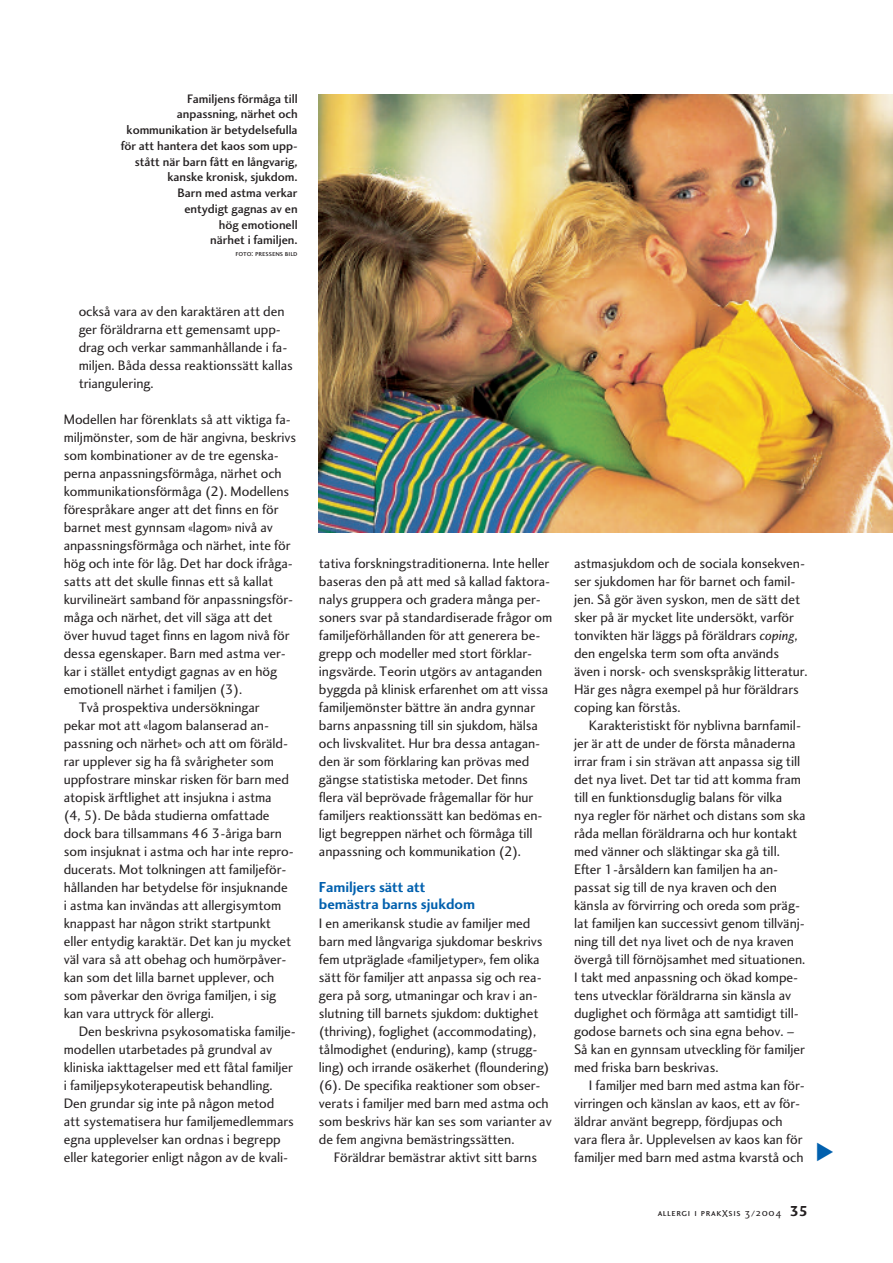
<style>
.page{position:relative;width:893px;height:1263px;background:#fff}
.page>*{position:absolute;margin:0;border:0;box-sizing:border-box;transform-origin:0 0}
.t1{font:15px/16.5px "Charlotte Sans Bold Plain";letter-spacing:-.005em;color:#0160ae}
.t2{font:14.25px/18px "Charlotte Sans Book Plain";letter-spacing:-.005em;color:#231f20}
.t3{font:12.75px/15.8px "Charlotte Sans Medium Plain";letter-spacing:-.005em;color:#231f20;text-align:right}
.t4{font:10.5px "Charlotte Sans Small Caps Plain";letter-spacing:.06em;color:#231f20}
.t5{font:8.25px "Charlotte Sans Small Caps Plain";letter-spacing:-.005em;color:#231f20}
.s1{font-family:"Charlotte Sans Book Italic Plain"}
.s2{font-family:"Charlotte Sans Bold Plain";font-size:15px}
</style>
<div class="page">
<img style="left:319px;top:95px;width:574px;height:437px">
<p class="t3" style="left:121px;top:92px;width:178px">Familjens förmåga till<br>anpassning, närhet och kommunikation är betydelsefulla för att hantera det kaos som upp&shy;stått när barn fått en långvarig, kanske kronisk, sjukdom.<br>Barn med astma verkar<br>entydigt gagnas av en<br>hög emotionell<br>närhet i familjen.</p>
<p class="t5" style="left:235px;top:250px;width:64px">foto: pressens bild</p>
<p class="t2" style="left:79px;top:304px;width:216px">också vara av den karaktären att den ger föräldrarna ett gemensamt upp&shy;drag och verkar sammanhållande i fa&shy;miljen. Båda dessa reaktionssätt kallas triangulering.</p>
<p class="t2" style="left:64px;top:412px;width:229px">Modellen har förenklats så att viktiga fa-</p>
<p class="t2" style="left:64px;top:430px;width:234px">miljmönster, som de här angivna, beskrivs</p>
<p class="t2" style="left:64px;top:448px;width:217px">som kombinationer av de tre egenska-</p>
<p class="t2" style="left:64px;top:466px;width:219px">perna anpassningsförmåga, närhet och</p>
<p class="t2" style="left:64px;top:484px;width:227px">kommunikationsförmåga (2). Modellens</p>
<p class="t2" style="left:64px;top:502px;width:216px">förespråkare anger att det finns en för</p>
<p class="t2" style="left:64px;top:520px;width:211px">barnet mest gynnsam «lagom» nivå av</p>
<p class="t2" style="left:64px;top:538px;width:228px">anpassningsförmåga och närhet, inte för</p>
<p class="t2" style="left:64px;top:556px;width:231px">hög och inte för låg. Det har dock ifråga-</p>
<p class="t2" style="left:64px;top:574px;width:211px">satts att det skulle finnas ett så kallat</p>
<p class="t2" style="left:64px;top:592px;width:231px">kurvilineärt samband för anpassningsför-</p>
<p class="t2" style="left:64px;top:610px;width:210px">måga och närhet, det vill säga att det</p>
<p class="t2" style="left:64px;top:628px;width:227px">över huvud taget finns en lagom nivå för</p>
<p class="t2" style="left:64px;top:646px;width:223px">dessa egenskaper. Barn med astma ver-</p>
<p class="t2" style="left:64px;top:664px;width:215px">kar i stället entydigt gagnas av en hög</p>
<p class="t2" style="left:64px;top:682px;width:180px">emotionell närhet i familjen (3).</p>
<p class="t2" style="left:79px;top:700px;width:182px">Två prospektiva undersökningar</p>
<p class="t2" style="left:64px;top:718px;width:207px">pekar mot att «lagom balanserad an-</p>
<p class="t2" style="left:64px;top:736px;width:226px">passning och närhet» och att om föräld-</p>
<p class="t2" style="left:64px;top:754px;width:212px">rar upplever sig ha få svårigheter som</p>
<p class="t2" style="left:64px;top:772px;width:227px">uppfostrare minskar risken för barn med</p>
<p class="t2" style="left:64px;top:790px;width:209px">atopisk ärftlighet att insjukna i astma</p>
<p class="t2" style="left:64px;top:808px;width:207px">(4, 5). De båda studierna omfattade</p>
<p class="t2" style="left:64px;top:826px;width:220px">dock bara tillsammans 46 3-åriga barn</p>
<p class="t2" style="left:64px;top:844px;width:232px">som insjuknat i astma och har inte repro-</p>
<p class="t2" style="left:64px;top:862px;width:224px">ducerats. Mot tolkningen att familjeför-</p>
<p class="t2" style="left:64px;top:880px;width:226px">hållanden har betydelse för insjuknande</p>
<p class="t2" style="left:64px;top:898px;width:219px">i astma kan invändas att allergisymtom</p>
<p class="t2" style="left:64px;top:916px;width:209px">knappast har någon strikt startpunkt</p>
<p class="t2" style="left:64px;top:934px;width:229px">eller entydig karaktär. Det kan ju mycket</p>
<p class="t2" style="left:64px;top:952px;width:224px">väl vara så att obehag och humörpåver-</p>
<p class="t2" style="left:64px;top:970px;width:212px">kan som det lilla barnet upplever, och</p>
<p class="t2" style="left:64px;top:988px;width:214px">som påverkar den övriga familjen, i sig</p>
<p class="t2" style="left:64px;top:1006px;width:152px">kan vara uttryck för allergi.</p>
<p class="t2" style="left:79px;top:1024px;width:219px">Den beskrivna psykosomatiska familje-</p>
<p class="t2" style="left:64px;top:1042px;width:210px">modellen utarbetades på grundval av</p>
<p class="t2" style="left:64px;top:1060px;width:231px">kliniska iakttagelser med ett fåtal familjer</p>
<p class="t2" style="left:64px;top:1078px;width:210px">i familjepsykoterapeutisk behandling.</p>
<p class="t2" style="left:64px;top:1096px;width:212px">Den grundar sig inte på någon metod</p>
<p class="t2" style="left:64px;top:1114px;width:232px">att systematisera hur familjemedlemmars</p>
<p class="t2" style="left:64px;top:1132px;width:218px">egna upplevelser kan ordnas i begrepp</p>
<p class="t2" style="left:64px;top:1150px;width:226px">eller kategorier enligt någon av de kvali-</p>
<p class="t2" style="left:319px;top:556px;width:235px">tativa forskningstraditionerna. Inte heller baseras den på att med så kallad faktora&shy;nalys gruppera och gradera många per&shy;soners svar på standardiserade frågor om familjeförhållanden för att generera be&shy;grepp och modeller med stort förklar&shy;ingsvärde. Teorin utgörs av antaganden byggda på klinisk erfarenhet om att vissa familjemönster bättre än andra gynnar barns anpassning till sin sjukdom, hälsa och livskvalitet. Hur bra dessa antagan&shy;den är som förklaring kan prövas med gängse statistiska metoder. Det finns flera väl beprövade frågemallar för hur familjers reaktionssätt kan bedömas en&shy;ligt begreppen närhet och förmåga till anpassning och kommunikation (2).</p>
<p class="t1" style="left:319px;top:880px;width:158px">Familjers sätt att bemästra barns sjukdom</p>
<p class="t2" style="left:319px;top:916px;width:234px">I en amerikansk studie av familjer med barn med långvariga sjukdomar beskrivs fem utpräglade «familjetyper», fem olika sätt för familjer att anpassa sig och rea&shy;gera på sorg, utmaningar och krav i an&shy;slutning till barnets sjukdom: duktighet (thriving), foglighet (accommodating), tålmodighet (enduring), kamp (strugg&shy;ling) och irrande osäkerhet (floundering) (6). De specifika reaktioner som obser&shy;verats i familjer med barn med astma och som beskrivs här kan ses som varianter av de fem angivna bemästringssätten.</p>
<p class="t2" style="left:334px;top:1150px;width:205px">Föräldrar bemästrar aktivt sitt barns</p>
<p class="t2" style="left:574px;top:556px;width:235px">astmasjukdom och de sociala konsekven&shy;ser sjukdomen har för barnet och famil&shy;jen. Så gör även syskon, men de sätt det sker på är mycket lite undersökt, varför tonvikten här läggs på föräldrars <span class="s1">coping</span>, den engelska term som ofta används även i norsk- och svenskspråkig litteratur.<br>Här ges några exempel på hur föräldrars coping kan förstås.</p>
<p class="t2" style="left:574px;top:718px;width:233px;text-indent:15px">Karakteristiskt för nyblivna barnfamil&shy;jer är att de under de första månaderna irrar fram i sin strävan att anpassa sig till det nya livet. Det tar tid att komma fram till en funktionsduglig balans för vilka nya regler för närhet och distans som ska råda mellan föräldrarna och hur kontakt med vänner och släktingar ska gå till.<br>Efter 1-årsåldern kan familjen ha an&shy;passat sig till de nya kraven och den känsla av förvirring och oreda som präg&shy;lat familjen kan successivt genom tillvänj&shy;ning till det nya livet och de nya kraven övergå till förnöjsamhet med situationen.<br>I takt med anpassning och ökad kompe&shy;tens utvecklar föräldrarna sin känsla av duglighet och förmåga att samtidigt till&shy;godose barnets och sina egna behov. – Så kan en gynnsam utveckling för familjer med friska barn beskrivas.</p>
<p class="t2" style="left:574px;top:1078px;width:232px;text-indent:15px">I familjer med barn med astma kan för&shy;virringen och känslan av kaos, ett av för&shy;äldrar använt begrepp, fördjupas och vara flera år. Upplevelsen av kaos kan för familjer med barn med astma kvarstå och</p>
<p class="t4" style="left:658px;top:1209px;width:152px">allergi i prakXsis 3/2004 <span class="s2">35</span></p>
</div>
